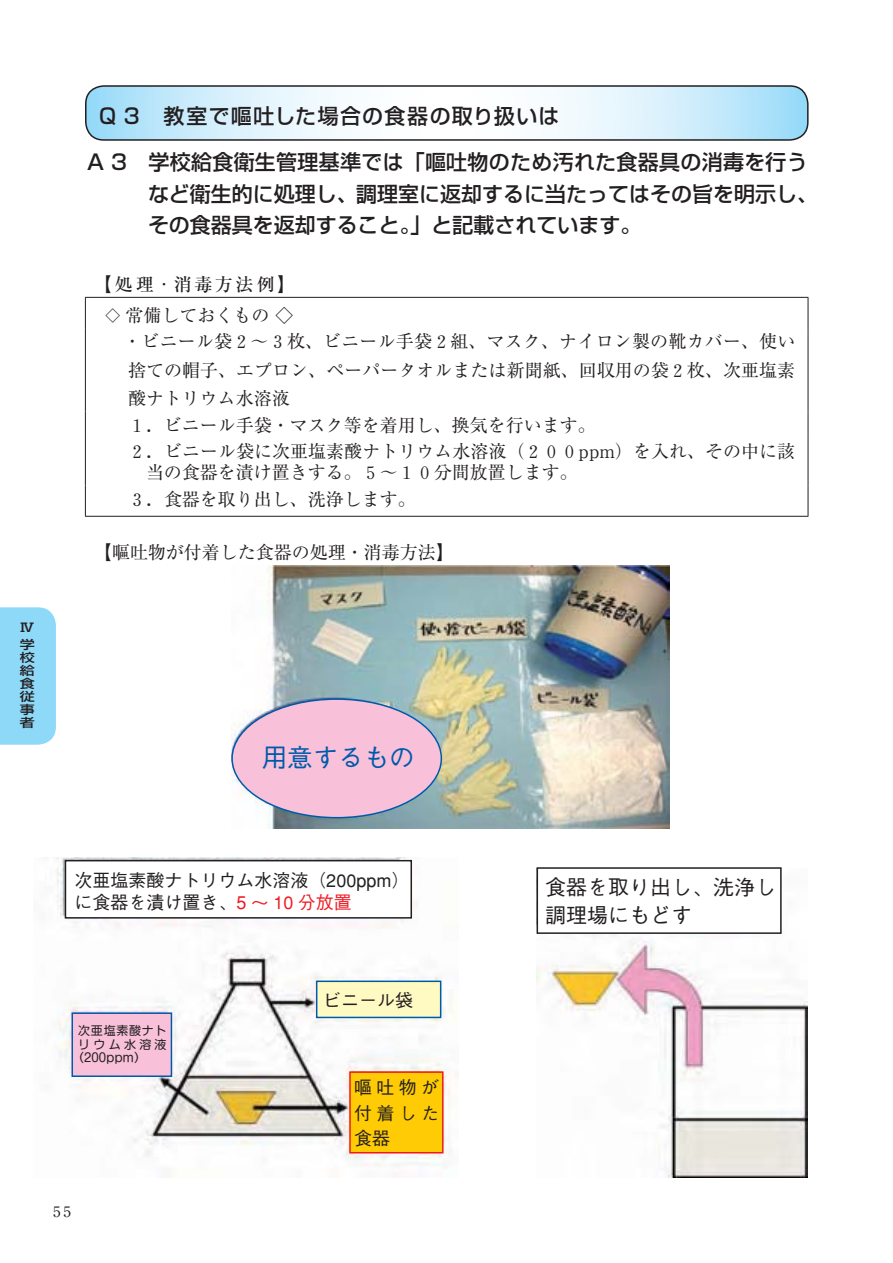
<style>
.page{position:relative;width:893px;height:1263px;background:#fff}
.page>*{position:absolute;margin:0;border:0;box-sizing:border-box;transform-origin:0 0}
.t1{font:25.5px "Gothic BBB Medium 90 msp RKSJ H";color:#005aaa}
.t2{font:21px/31.5px "Shin Go Medium 90 msp RKSJ V";color:#231f20}
.t3{font:21px "Shin Go Medium 90 msp RKSJ V";letter-spacing:.06em;color:#231f20}
.t4{font:21px/28.5px "Gothic BBB Medium 90 msp RKSJ H";color:#231f20}
.t5{font:18px/26.5px "Ryumin regular 90 msp RKSJ H";color:#231f20}
.t6{font:18px/25.5px "Gothic BBB Medium 90 msp RKSJ H";color:#231f20}
.t7{font:18px "Ryumin Medium 90 msp RKSJ H";letter-spacing:.155em;color:#231f20}
.t8{font:15px "Ryumin regular 90 msp RKSJ H";color:#231f20}
.t9{font:12px "Shin M Go regular 90 msp RKSJ H";letter-spacing:.06em;color:#231f20}
.t10{font:12px/12.9px "Shin Go Medium 90 msp RKSJ V";color:#231f20;scale:1.25 1}
.s1{font-size:15px}
.s2{color:#ed1c24}
</style>
<div class="page">
<div style="left:0;top:607px;width:56px;height:138px;background:#8ed8f8"></div>
<hr style="left:85px;top:297px;width:723px;height:1px;background:#231f20">
<hr style="left:85px;top:298px;width:1px;height:30px;background:#231f20">
<hr style="left:808px;top:298px;width:1px;height:30px;background:#231f20">
<hr style="left:85px;top:328px;width:1px;height:84px;background:#231f20">
<hr style="left:808px;top:328px;width:1px;height:84px;background:#231f20">
<svg style="left:85px;top:412px;width:1px;height:26px"></svg>
<svg style="left:808px;top:412px;width:1px;height:26px"></svg>
<hr style="left:85px;top:438px;width:1px;height:48px;background:#231f20">
<hr style="left:808px;top:438px;width:1px;height:48px;background:#231f20">
<hr style="left:85px;top:486px;width:1px;height:30px;background:#231f20">
<hr style="left:808px;top:486px;width:1px;height:30px;background:#231f20">
<hr style="left:85px;top:516px;width:723px;height:1px;background:#231f20">
<img style="left:231px;top:566px;width:438px;height:262px">
<img style="left:56px;top:858px;width:402px;height:309px">
<img style="left:536px;top:934px;width:272px;height:244px">
<div style="left:65px;top:861px;width:346px;height:57px;background:#fff"></div>
<div style="left:65px;top:860px;width:347px;height:59px;border:2px solid #231f20"></div>
<div style="left:536px;top:867px;width:246px;height:67px;border:2px solid #231f20"></div>
<div style="left:72px;top:1013px;width:99px;height:63px;background:#f8c1d9"></div>
<div style="left:72px;top:1012px;width:100px;height:65px;border:2px solid #005aaa"></div>
<div style="left:317px;top:981px;width:124px;height:36px;background:#fffac2"></div>
<div style="left:316px;top:981px;width:125px;height:37px;border:2px solid #005aaa"></div>
<div style="left:350px;top:1072px;width:93px;height:81px;background:#ffcb04"></div>
<div style="left:349px;top:1071px;width:94px;height:82px;border:2px solid #ed1c24"></div>
<div style="left:232px;top:699px;width:209px;height:119px;background:#f8c1d9;border-radius:50%"></div>
<svg style="left:86px;top:86px;width:722px;height:54px"></svg>
<div style="left:85px;top:85px;width:723px;height:56px;border:2px solid #231f20;border-radius:18px"></div>
<p class="t10" style="left:20px;top:620px;width:13px;line-height:17.4px">Ⅳ学</p>
<p class="t10" style="left:20px;top:653px;width:13px;text-align:justify">校給食従事者</p>
<p class="t3" style="left:97px;top:109px;width:464px">Ｑ 3　教室で嘔吐した場合の食器の取り扱いは</p>
<p class="t2" style="left:148px;top:149px;width:672px;text-indent:-63px">Ａ 3　学校給食衛生管理基準では「嘔吐物のため汚れた食器具の消毒を行うなど衛生的に処理し、調理室に返却するに当たってはその旨を明示し、その食器具を返却すること。」と記載されています。</p>
<p class="t7" style="left:94px;top:277px;width:202px">【処理・消毒方法例】</p>
<p class="t5" style="left:123px;top:304px;width:673px;text-indent:-18px"><span class="s1">◇</span> 常備しておくもの ◇<br>・ビニール袋２～３枚、ビニール手袋２組、マスク、ナイロン製の靴カバー、使い</p>
<p class="t5" style="left:128px;top:358px;width:669px;line-height:28.5px">捨ての帽子、エプロン、ペーパータオルまたは新聞紙、回収用の袋２枚、次亜塩素酸ナトリウム水溶液</p>
<p class="t5" style="left:128px;top:414px;width:669px">１．ビニール手袋・マスク等を着用し、換気を行います。<br>２．ビニール袋に次亜塩素酸ナトリウム水溶液（２００ppm）を入れ、その中に該</p>
<p class="t5" style="left:128px;top:462px;width:451px;text-indent:18px">当の食器を漬け置きする。５～１０分間放置します。<br>３．食器を取り出し、洗浄します。</p>
<p class="t5" style="left:94px;top:541px;width:361px">【嘔吐物が付着した食器の処理・消毒方法】</p>
<h1 class="t1" style="left:262px;top:748px;width:154px">用意するもの</h1>
<p class="t6" style="left:74px;top:871px;width:336px;line-height:22.5px">次亜塩素酸ナトリウム水溶液（200ppm）に食器を漬け置き、<span class="s2">5 ～ 10 分放置</span></p>
<p class="t4" style="left:545px;top:876px;width:232px">食器を取り出し、洗浄し調理場にもどす</p>
<p class="t9" style="left:78px;top:1026px;width:90px">次亜塩素酸ナト</p>
<p class="t9" style="left:78px;top:1040px;width:90px">リウム水溶液</p>
<p class="t9" style="left:72px;top:1053px;width:75px">（200ppm）</p>
<p class="t8" style="left:53px;top:1206px;width:19px">55</p>
<p class="t6" style="left:323px;top:989px;width:91px">ビニール袋</p>
<p class="t6" style="left:354px;top:1077px;width:86px;text-align:justify">嘔吐物が付着した食器</p>
</div>
